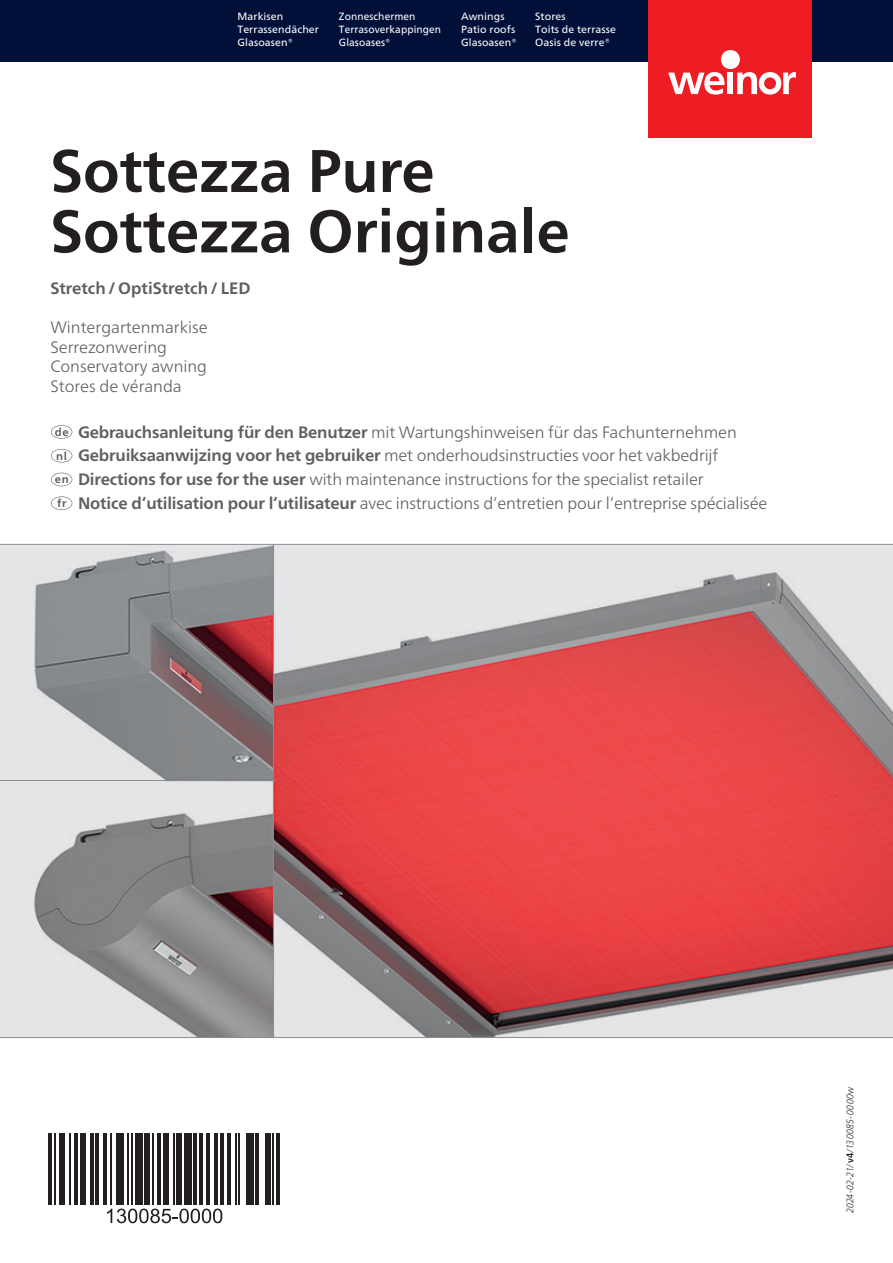
<style>
.page{position:relative;width:893px;height:1263px;background:#fff}
.page>*{position:absolute;margin:0;border:0;box-sizing:border-box;transform-origin:0 0}
.t1{font:700 60px/60.4px "Frutiger Neue LTW1 G";color:#231f20}
.t2{font:300 16.5px/23.9px "Frutiger Neue LTW1 G";letter-spacing:-.01em;color:#5f5f62}
.t3{font:700 16.5px "Frutiger Neue LTW1 G";color:#5f5f62}
.t4{font:700 11.1px/23.9px "Frutiger Neue LTW1 G";letter-spacing:.05em;color:#5e5e61}
.t5{font:10.5px/12.9px "Frutiger Neue LTW1 G";letter-spacing:.01em;color:#fff}
.t6{font:10.5px/12.9px "Frutiger Neue LTW1 G";letter-spacing:.01em;color:#fff;scale:.96 1}
.t7{font:italic 300 9.75px "Frutiger Neue LTW1 G";letter-spacing:.015em;color:#231f20;scale:.89 1}
.s1{font-weight:700}
.s2{font-weight:700;font-style:normal}
</style>
<div class="page">
<hr style="left:48px;top:1133px;width:4px;height:72px;background:#231f20">
<hr style="left:54px;top:1133px;width:2px;height:72px;background:#231f20">
<div style="left:59px;top:1133px;width:6px;height:72px;background:#231f20"></div>
<hr style="left:69px;top:1133px;width:2px;height:72px;background:#231f20">
<hr style="left:75px;top:1133px;width:3px;height:72px;background:#231f20">
<div style="left:80px;top:1133px;width:6px;height:72px;background:#231f20"></div>
<hr style="left:90px;top:1133px;width:3px;height:72px;background:#231f20">
<hr style="left:95px;top:1133px;width:4px;height:72px;background:#231f20">
<hr style="left:103px;top:1133px;width:4px;height:72px;background:#231f20">
<hr style="left:110px;top:1133px;width:2px;height:72px;background:#231f20">
<div style="left:116px;top:1133px;width:8px;height:72px;background:#231f20"></div>
<hr style="left:127px;top:1133px;width:2px;height:72px;background:#231f20">
<hr style="left:131px;top:1133px;width:2px;height:72px;background:#231f20">
<div style="left:135px;top:1133px;width:7px;height:72px;background:#231f20"></div>
<div style="left:144px;top:1133px;width:6px;height:72px;background:#231f20"></div>
<hr style="left:152px;top:1133px;width:2px;height:72px;background:#231f20">
<hr style="left:157px;top:1133px;width:4px;height:72px;background:#231f20">
<div style="left:163px;top:1133px;width:6px;height:72px;background:#231f20"></div>
<hr style="left:173px;top:1133px;width:1px;height:72px;background:#231f20">
<div style="left:176px;top:1133px;width:6px;height:72px;background:#231f20"></div>
<div style="left:184px;top:1133px;width:7px;height:72px;background:#231f20"></div>
<hr style="left:193px;top:1133px;width:4px;height:72px;background:#231f20">
<hr style="left:199px;top:1133px;width:4px;height:72px;background:#231f20">
<hr style="left:206px;top:1133px;width:4px;height:72px;background:#231f20">
<hr style="left:214px;top:1133px;width:4px;height:72px;background:#231f20">
<hr style="left:220px;top:1133px;width:3px;height:72px;background:#231f20">
<hr style="left:227px;top:1133px;width:4px;height:72px;background:#231f20">
<hr style="left:235px;top:1133px;width:2px;height:72px;background:#231f20">
<hr style="left:238px;top:1133px;width:2px;height:72px;background:#231f20">
<div style="left:246px;top:1133px;width:8px;height:72px;background:#231f20"></div>
<hr style="left:255px;top:1133px;width:4px;height:72px;background:#231f20">
<div style="left:265px;top:1133px;width:6px;height:72px;background:#231f20"></div>
<hr style="left:272px;top:1133px;width:2px;height:72px;background:#231f20">
<hr style="left:276px;top:1133px;width:4px;height:72px;background:#231f20">
<svg style="left:107px;top:1209px;width:115px;height:14px"></svg>
<svg style="left:51px;top:425px;width:22px;height:14px"></svg>
<svg style="left:51px;top:449px;width:22px;height:14px"></svg>
<svg style="left:51px;top:472px;width:22px;height:15px"></svg>
<svg style="left:51px;top:496px;width:22px;height:14px"></svg>
<svg style="left:0;top:544px;width:892px;height:494px;background:#c68183"></svg>
<hr style="left:273px;top:544px;width:1px;height:494px;background:#8a8c8f">
<hr style="left:0;top:780px;width:276px;height:1px;background:#8a8c8f">
<div style="left:0;top:0;width:892px;height:61px;background:#001039"></div>
<div style="left:648px;top:0;width:164px;height:138px;background:#ee1d23"></div>
<svg style="left:668px;top:72px;width:56px;height:23px"></svg>
<div style="left:728px;top:73px;width:5px;height:21px;background:#fff"></div>
<div style="left:721px;top:50px;width:19px;height:19px;background:#fff;border-radius:50%"></div>
<svg style="left:737px;top:72px;width:59px;height:23px"></svg>
<p class="t5" style="left:237px;top:11px;width:83px">Markisen<br>Terrassendächer<br>Glasoasen®</p>
<p class="t6" style="left:339px;top:11px;width:108px">Zonneschermen<br>Terrasoverkappingen<br>Glasoases®</p>
<p class="t5" style="left:535px;top:11px;width:82px">Stores<br>Toits de terrasse<br>Oasis de verre®</p>
<p class="t5" style="left:461px;top:11px;width:57px">Awnings<br>Patio roofs<br>Glasoasen®</p>
<h1 class="t1" style="left:50px;top:144px;width:521px">Sottezza Pure<br>Sottezza Originale</h1>
<p class="t3" style="left:50px;top:282px;width:202px">Stretch / OptiStretch / LED</p>
<p class="t2" style="left:50px;top:319px;width:159px;line-height:19.5px">Wintergartenmarkise<br>Serrezonwering<br>Conservatory awning<br>Stores de véranda</p>
<p class="t4" style="left:55px;top:421px;width:15px">de nl en fr</p>
<p class="t2" style="left:78px;top:421px;width:691px"><span class="s1">Gebrauchsanleitung für den Benutzer</span> mit Wartungshinweisen für das Fachunternehmen <span class="s1">Gebruiksaanwijzing voor het gebruiker</span> met onderhoudsinstructies voor het vakbedrijf <span class="s1">Directions for use for the user</span> with maintenance instructions for the specialist retailer<br><span class="s1">Notice d‘utilisation pour l‘utilisateur</span> avec instructions d‘entretien pour l‘entreprise spécialisée</p>
<p class="t7" style="left:844px;top:1213px;width:143px;rotate:-90deg">2024-02-21/<span class="s2">v4</span>/130085-0000w</p>
</div>
